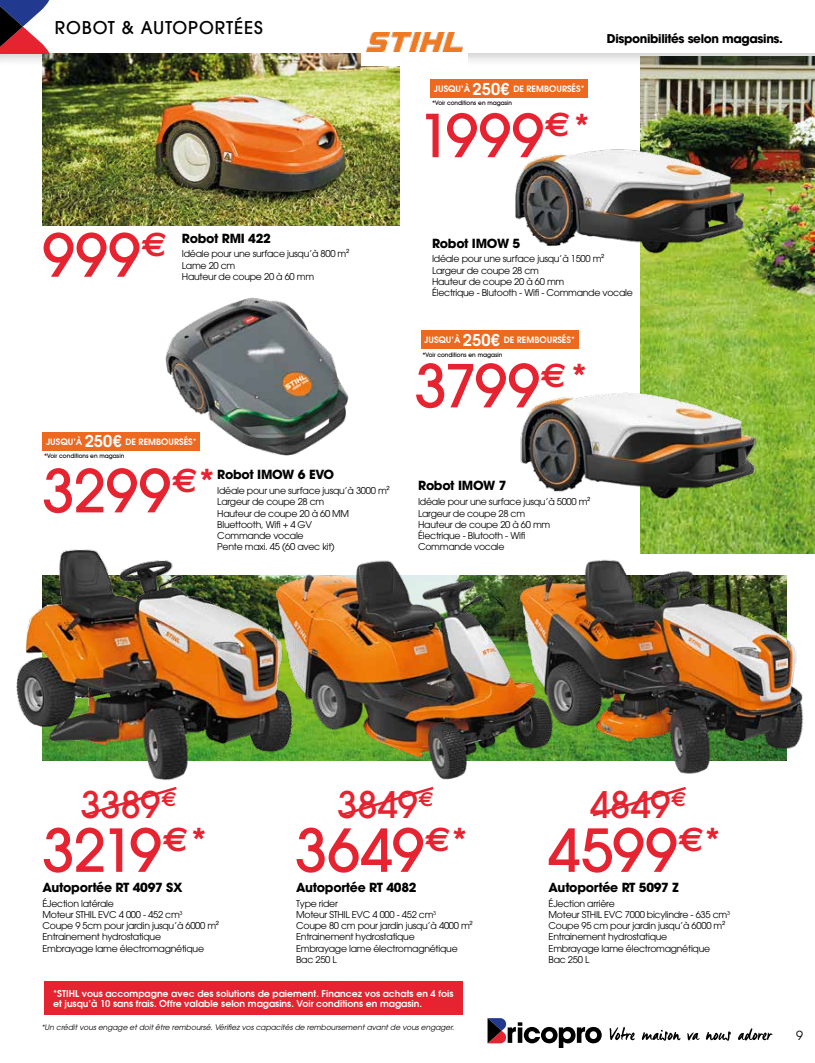
<style>
.page{position:relative;width:815px;height:1063px;background:#fff}
.page>*{position:absolute;margin:0;border:0;box-sizing:border-box;transform-origin:0 0}
.t1{font:500 58.75px "ITC Avant Garde Pro";letter-spacing:-.01em;color:#e62330}
.t2{font:500 36.38px "ITC Avant Garde Pro";letter-spacing:-.005em;color:#e62330}
.t3{font:700 34.25px "Euro Sans";color:#e62330}
.t4{font:500 17.5px "ITC Avant Garde Pro";letter-spacing:.05em;color:#000}
.t5{font:700 12.5px "ITC Avant Garde Pro";letter-spacing:-.02em;color:#000}
.t6{font:12.5px "ITC Avant Garde Pro";color:#000}
.t7{font:700 12px "ITC Avant Garde Pro";letter-spacing:-.03em;color:#000}
.t8{font:9.38px/11.2px "ITC Avant Garde Pro";letter-spacing:-.03em;color:#000}
.t9{font:600 9.38px/10.6px "Avant Garde";color:#fff}
.t10{font:600 8.75px "Avant Garde";color:#fff}
.t11{font:italic 7.5px "ITC Avant Garde Pro";color:#000}
.t12{font:500 6.25px "Avant Garde IT Cby BT";color:#000}
.s1{font-family:"ITC Avant Garde Pro";font-size:16.25px}
</style>
<div class="page">
<div style="left:0;top:0;width:815px;height:67px;background:#000;opacity:.2"></div>
<div style="left:0;top:0;width:815px;height:53px;background:#fff"></div>
<svg style="left:0;top:0;width:50px;height:53px"></svg>
<svg style="left:610px;top:1027px;width:25px;height:13px"></svg>
<svg style="left:642px;top:1030px;width:39px;height:11px"></svg>
<svg style="left:687px;top:1032px;width:13px;height:8px"></svg>
<svg style="left:706px;top:1031px;width:25px;height:10px"></svg>
<svg style="left:738px;top:1028px;width:34px;height:12px"></svg>
<svg style="left:488px;top:1018px;width:114px;height:30px"></svg>
<svg style="left:83px;top:800px;width:57px;height:17px"></svg>
<svg style="left:340px;top:786px;width:94px;height:31px"></svg>
<svg style="left:592px;top:787px;width:94px;height:30px"></svg>
<img style="left:43px;top:53px;width:356px;height:172px">
<div style="left:44px;top:981px;width:419px;height:34px;background:#e62330"></div>
<img style="left:323px;top:560px;width:193px;height:220px">
<img style="left:516px;top:559px;width:288px;height:215px">
<img style="left:16px;top:549px;width:307px;height:251px">
<img style="left:640px;top:57px;width:175px;height:497px">
<img style="left:520px;top:385px;width:240px;height:126px">
<img style="left:507px;top:135px;width:248px;height:130px">
<div style="left:430px;top:79px;width:158px;height:19px;background:#ed691f"></div>
<div style="left:43px;top:432px;width:157px;height:19px;background:#ed691f"></div>
<div style="left:421px;top:330px;width:158px;height:19px;background:#ed691f"></div>
<img style="left:165px;top:297px;width:184px;height:159px">
<div style="left:361px;top:18px;width:107px;height:48px;background:#fff"></div>
<img style="left:367px;top:32px;width:95px;height:20px">
<h3 class="t4" style="left:55px;top:17px;width:209px">ROBOT &amp; AUTOPORTÉES</h3>
<h1 class="t1" style="left:43px;top:218px;width:100px">999</h1>
<h3 class="t3" style="left:142px;top:224px;width:27px">€</h3>
<h3 class="t5" style="left:182px;top:230px;width:91px">Robot RMI 422</h3>
<p class="t8" style="left:182px;top:248px;width:169px">Idéale pour une surface jusqu’à 800 m²<br>Lame 20 cm</p>
<p class="t8" style="left:182px;top:271px;width:134px">Hauteur de coupe 20 à 60 mm</p>
<p class="t10" style="left:46px;top:436px;width:152px">JUSQU’À <span class="s1">250€</span> DE REMBOURSÉS*</p>
<p class="t12" style="left:44px;top:452px;width:82px">*Voir conditions en magasin</p>
<p class="t10" style="left:434px;top:83px;width:152px">JUSQU’À <span class="s1">250€</span> DE REMBOURSÉS*</p>
<p class="t12" style="left:432px;top:99px;width:82px">*Voir conditions en magasin</p>
<h1 class="t1" style="left:417px;top:98px;width:175px">1999<sup>€</sup><sup>*</sup></h1>
<p class="t7" style="left:607px;top:31px;width:178px">Disponibilités selon magasins.</p>
<h3 class="t5" style="left:432px;top:235px;width:90px">Robot IMOW 5</h3>
<p class="t8" style="left:432px;top:253px;width:202px">Idéale pour une surface jusqu’à 1500 m²<br>Largeur de coupe 28 cm<br>Hauteur de coupe 20 à 60 mm<br>Électrique - Blutooth - Wifi - Commande vocale</p>
<p class="t10" style="left:424px;top:334px;width:152px">JUSQU’À <span class="s1">250€</span> DE REMBOURSÉS*</p>
<p class="t12" style="left:422px;top:351px;width:82px">*Voir conditions en magasin</p>
<h1 class="t1" style="left:415px;top:348px;width:175px">3799<sup>€</sup><sup>*</sup></h1>
<h1 class="t1" style="left:43px;top:453px;width:175px">3299<sup>€</sup><sup>*</sup></h1>
<h3 class="t5" style="left:217px;top:466px;width:118px">Robot IMOW 6 EVO</h3>
<p class="t8" style="left:217px;top:485px;width:174px">Idéale pour une surface jusqu’à 3000 m²<br>Largeur de coupe 28 cm<br>Hauteur de coupe 20 à 60 MM<br>Bluettooth, Wifi + 4 GV<br>Commande vocale<br>Pente maxi. 45 (60 avec kit)</p>
<h3 class="t5" style="left:418px;top:478px;width:90px">Robot IMOW 7</h3>
<p class="t8" style="left:418px;top:496px;width:174px">Idéale pour une surface jusqu’à 5000 m²<br>Largeur de coupe 28 cm<br>Hauteur de coupe 20 à 60 mm<br>Électrique - Blutooth - Wifi<br>Commande vocale</p>
<h2 class="t2" style="left:81px;top:782px;width:97px">3389<sup>€</sup></h2>
<h2 class="t2" style="left:338px;top:782px;width:98px">3849<sup>€</sup></h2>
<h2 class="t2" style="left:590px;top:782px;width:98px">4849<sup>€</sup></h2>
<h1 class="t1" style="left:43px;top:813px;width:167px">3219<sup>€</sup><sup>*</sup></h1>
<h3 class="t5" style="left:43px;top:879px;width:142px">Autoportée RT 4097 SX</h3>
<p class="t8" style="left:43px;top:898px;width:178px">ÉJection latérale<br>Moteur STHIL EVC 4 000 - 452 cm<sup>3<br></sup>Coupe 9 5cm pour jardin jusqu’à 6000 m²<br>Entrainement hydrostatique<br>Embrayage lame électromagnétique</p>
<h1 class="t1" style="left:295px;top:813px;width:175px">3649<sup>€</sup><sup>*</sup></h1>
<h1 class="t1" style="left:548px;top:813px;width:175px">4599<sup>€</sup><sup>*</sup></h1>
<h3 class="t5" style="left:296px;top:879px;width:122px">Autoportée RT 4082</h3>
<p class="t8" style="left:296px;top:898px;width:178px">Type rider<br>Moteur STHIL EVC 4 000 - 452 cm<sup>3<br></sup>Coupe 80 cm pour jardin jusqu’à 4000 m²<br>Entrainement hydrostatique<br>Embrayage lame électromagnétique<br>Bac 250 L</p>
<h3 class="t5" style="left:549px;top:879px;width:131px">Autoportée RT 5097 Z</h3>
<p class="t8" style="left:549px;top:898px;width:183px">ÉJection arrière<br>Moteur STHIL EVC 7000 bicylindre - 635 cm<sup>3<br></sup>Coupe 95 cm pour jardin jusqu’à 6000 m²<br>Entrainement hydrostatique<br>Embrayage lame électromagnétique<br>Bac 250 L</p>
<p class="t9" style="left:53px;top:988px;width:402px">*STIHL vous accompagne avec des solutions de paiement. Financez vos achats en 4 fois et jusqu’à 10 sans frais. Offre valable selon magasins. Voir conditions en magasin.</p>
<p class="t11" style="left:41px;top:1022px;width:416px">*Un crédit vous engage et doit être remboursé. Vérifiez vos capacités de remboursement avant de vous engager.</p>
<h3 class="t6" style="left:796px;top:1028px;width:8px">9</h3>
</div>
